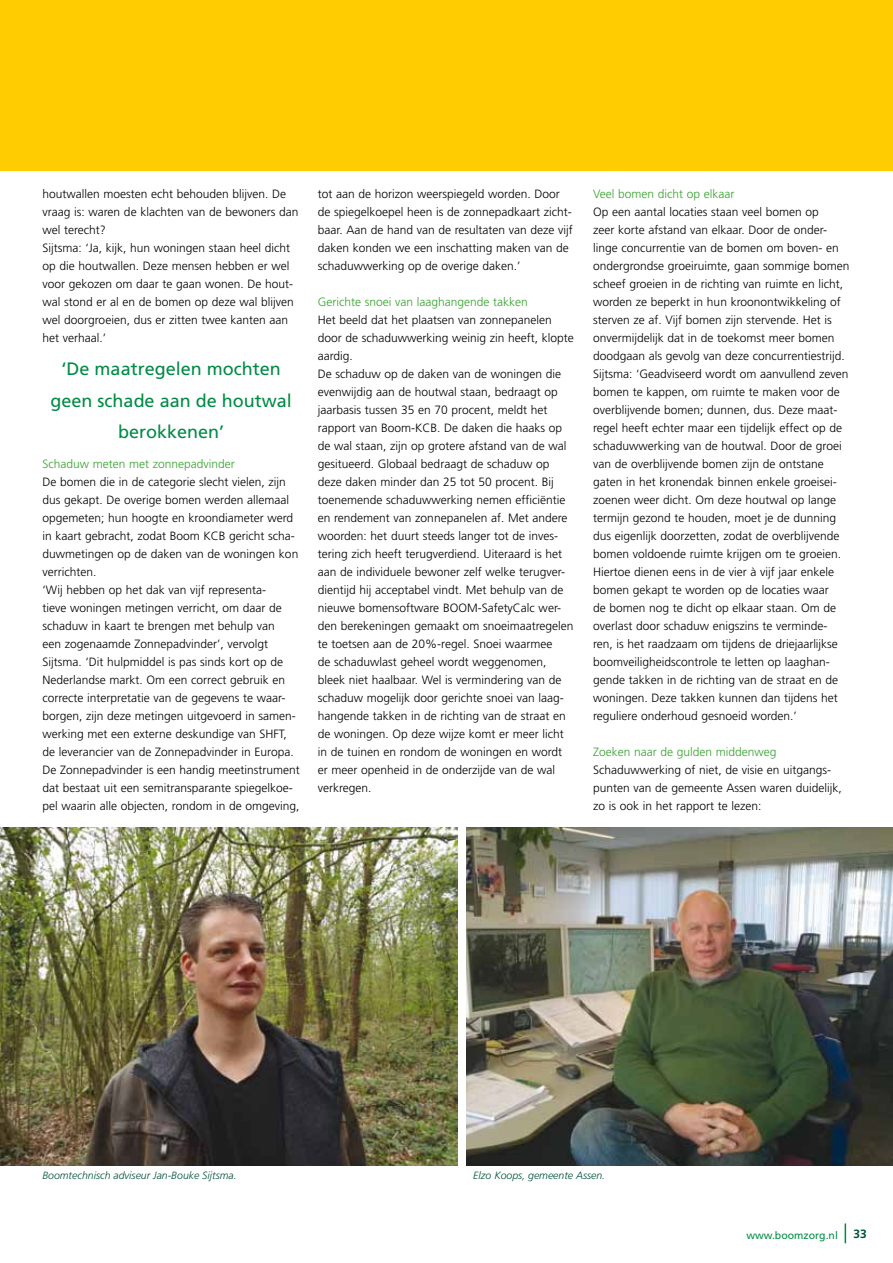
<style>
.page{position:relative;width:893px;height:1263px;background:#fff}
.page>*{position:absolute;margin:0;border:0;box-sizing:border-box;transform-origin:0 0}
.t1{font:18px/31.5px "Frutiger";color:#008b45;text-align:center}
.t2{font:300 12px/18px "Frutiger";color:#000}
.t3{font:300 12px "Frutiger";color:#35a32c}
.t4{font:700 12px "Frutiger";color:#00523c}
.t5{font:italic 300 10.5px "Frutiger";color:#00523c}
.t6{font:10.5px "Frutiger";color:#008b45}
</style>
<div class="page">
<svg style="left:845px;top:1223px;width:1px;height:20px"></svg>
<div style="left:0;top:0;width:893px;height:171px;background:#fecc00"></div>
<img style="left:0;top:828px;width:457px;height:338px">
<img style="left:466px;top:828px;width:427px;height:338px">
<p class="t2" style="left:43px;top:185px;width:257px">houtwallen moesten echt behouden blijven. De vraag is: waren de klachten van de bewoners dan wel terecht?<br>Sijtsma: ‘Ja, kijk, hun woningen staan heel dicht op die houtwallen. Deze mensen hebben er wel voor gekozen om daar te gaan wonen. De hout&shy;wal stond er al en de bomen op deze wal blijven wel doorgroeien, dus er zitten twee kanten aan het verhaal.’</p>
<h1 class="t1" style="left:51px;top:353px;width:243px">‘De maatregelen mochten geen schade aan de houtwal berokkenen’</h1>
<p class="t3" style="left:43px;top:457px;width:194px">Schaduw meten met zonnepadvinder</p>
<p class="t2" style="left:43px;top:473px;width:259px">De bomen die in de categorie slecht vielen, zijn dus gekapt. De overige bomen werden allemaal opgemeten; hun hoogte en kroondiameter werd in kaart gebracht, zodat Boom KCB gericht scha&shy;duwmetingen op de daken van de woningen kon verrichten.<br>‘Wij hebben op het dak van vijf representa-<br>tieve woningen metingen verricht, om daar de schaduw in kaart te brengen met behulp van<br>een zogenaamde Zonnepadvinder’, vervolgt Sijtsma. ‘Dit hulpmiddel is pas sinds kort op de Nederlandse markt. Om een correct gebruik en correcte interpretatie van de gegevens te waar&shy;borgen, zijn deze metingen uitgevoerd in samen&shy;werking met een externe deskundige van SHFT, de leverancier van de Zonnepadvinder in Europa.<br>De Zonnepadvinder is een handig meetinstrument dat bestaat uit een semitransparante spiegelkoe&shy;pel waarin alle objecten, rondom in de omgeving,</p>
<p class="t2" style="left:318px;top:185px;width:257px">tot aan de horizon weerspiegeld worden. Door de spiegelkoepel heen is de zonnepadkaart zicht&shy;baar. Aan de hand van de resultaten van deze vijf daken konden we een inschatting maken van de schaduwwerking op de overige daken.’</p>
<p class="t3" style="left:318px;top:295px;width:212px">Gerichte snoei van laaghangende takken</p>
<p class="t2" style="left:318px;top:311px;width:258px">Het beeld dat het plaatsen van zonnepanelen door de schaduwwerking weinig zin heeft, klopte aardig.<br>De schaduw op de daken van de woningen die evenwijdig aan de houtwal staan, bedraagt op jaarbasis tussen 35 en 70 procent, meldt het rapport van Boom-KCB. De daken die haaks op de wal staan, zijn op grotere afstand van de wal gesitueerd. Globaal bedraagt de schaduw op deze daken minder dan 25 tot 50 procent. Bij toenemende schaduwwerking nemen efficiëntie en rendement van zonnepanelen af. Met andere woorden: het duurt steeds langer tot de inves&shy;tering zich heeft terugverdiend. Uiteraard is het aan de individuele bewoner zelf welke terugver&shy;dientijd hij acceptabel vindt. Met behulp van de nieuwe bomensoftware BOOM-SafetyCalc wer&shy;den berekeningen gemaakt om snoeimaatregelen te toetsen aan de 20%-regel. Snoei waarmee<br>de schaduwlast geheel wordt weggenomen, bleek niet haalbaar. Wel is vermindering van de schaduw mogelijk door gerichte snoei van laag&shy;hangende takken in de richting van de straat en de woningen. Op deze wijze komt er meer licht in de tuinen en rondom de woningen en wordt er meer openheid in de onderzijde van de wal verkregen.</p>
<p class="t3" style="left:593px;top:187px;width:143px">Veel bomen dicht op elkaar</p>
<p class="t2" style="left:593px;top:203px;width:258px">Op een aantal locaties staan veel bomen op<br>zeer korte afstand van elkaar. Door de onder&shy;linge concurrentie van de bomen om boven- en ondergrondse groeiruimte, gaan sommige bomen scheef groeien in de richting van ruimte en licht, worden ze beperkt in hun kroonontwikkeling of sterven ze af. Vijf bomen zijn stervende. Het is onvermijdelijk dat in de toekomst meer bomen doodgaan als gevolg van deze concurrentiestrijd.<br>Sijtsma: ‘Geadviseerd wordt om aanvullend zeven bomen te kappen, om ruimte te maken voor de overblijvende bomen; dunnen, dus. Deze maat&shy;regel heeft echter maar een tijdelijk effect op de schaduwwerking van de houtwal. Door de groei van de overblijvende bomen zijn de ontstane gaten in het kronendak binnen enkele groeisei&shy;zoenen weer dicht. Om deze houtwal op lange termijn gezond te houden, moet je de dunning dus eigenlijk doorzetten, zodat de overblijvende bomen voldoende ruimte krijgen om te groeien.<br>Hiertoe dienen eens in de vier à vijf jaar enkele bomen gekapt te worden op de locaties waar<br>de bomen nog te dicht op elkaar staan. Om de overlast door schaduw enigszins te verminde&shy;ren, is het raadzaam om tijdens de driejaarlijkse boomveiligheidscontrole te letten op laaghan&shy;gende takken in de richting van de straat en de woningen. Deze takken kunnen dan tijdens het reguliere onderhoud gesnoeid worden.’</p>
<p class="t3" style="left:593px;top:745px;width:185px">Zoeken naar de gulden middenweg</p>
<p class="t2" style="left:593px;top:761px;width:250px">Schaduwwerking of niet, de visie en uitgangs&shy;punten van de gemeente Assen waren duidelijk, zo is ook in het rapport te lezen:</p>
<p class="t5" style="left:42px;top:1169px;width:196px">Boomtechnisch adviseur Jan-Bouke Sijtsma.</p>
<p class="t5" style="left:473px;top:1169px;width:133px">Elzo Koops, gemeente Assen.</p>
<p class="t6" style="left:746px;top:1229px;width:93px">www.boomzorg.nl</p>
<p class="t4" style="left:853px;top:1227px;width:15px">33</p>
</div>
